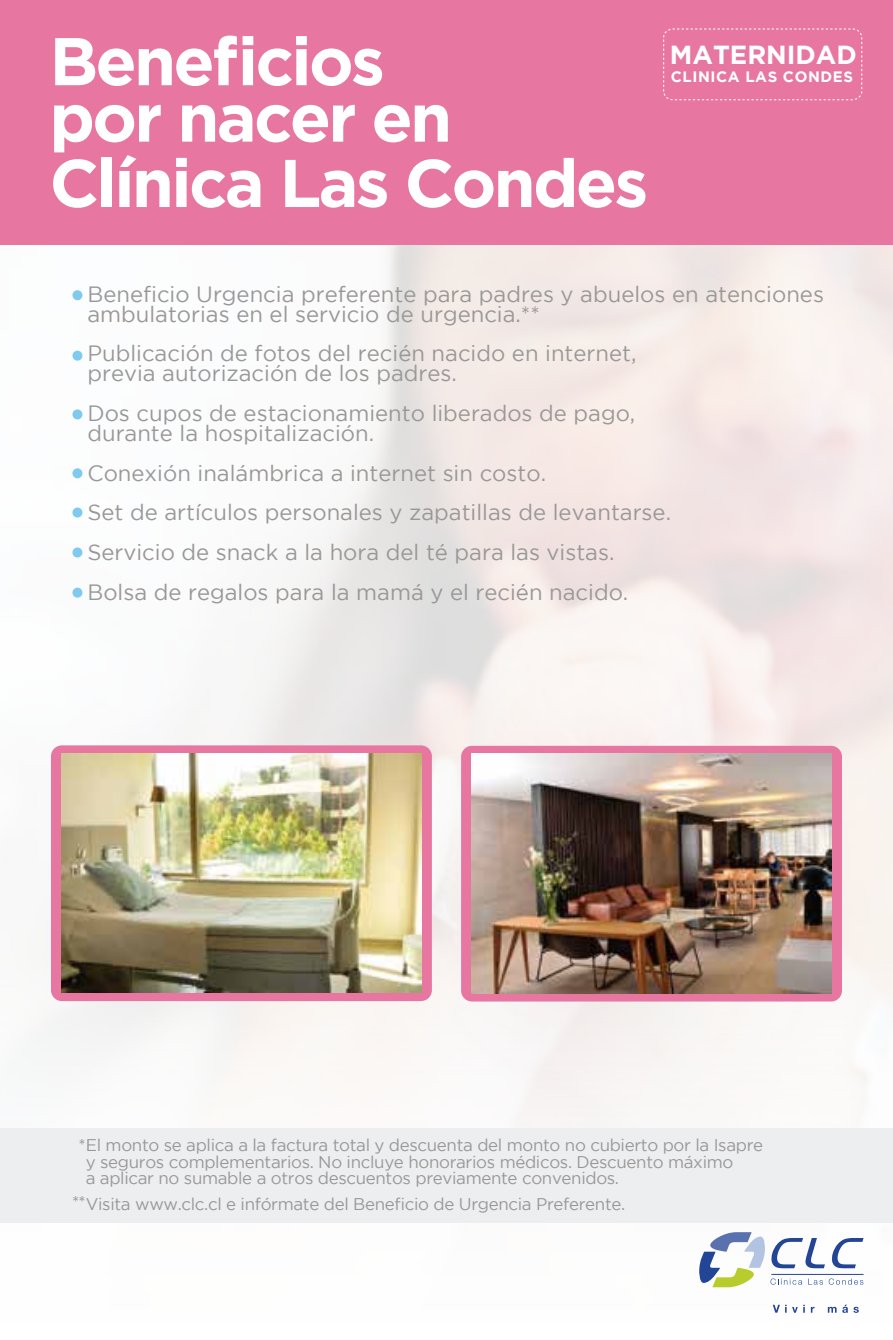
<style>
.page{position:relative;width:893px;height:1340px;background:#fff}
.page>*{position:absolute;margin:0;border:0;box-sizing:border-box;transform-origin:0 0}
.t1{font:700 67.27px/56.5px "Gotham";letter-spacing:-.04em;color:#fff}
.t2{font:700 26.1px "Gotham";color:#fff}
.t3{font:22.05px/19.8px "Gotham";color:#9a9897}
.t4{font:16.88px/16.9px "Gotham";letter-spacing:-.02em;color:#9a9897}
.t5{font:700 15.08px "Gotham";letter-spacing:.04em;color:#fff}
</style>
<div class="page">
<div style="left:0;top:953px;width:893px;height:386px;background:#fbfafa"></div>
<div style="left:0;top:1128px;width:893px;height:94px;background:#edeef0"></div>
<div style="left:0;top:0;width:893px;height:245px;background:#e777a1"></div>
<svg style="left:699px;top:1232px;width:164px;height:55px"></svg>
<svg style="left:773px;top:1304px;width:32px;height:8px"></svg>
<svg style="left:811px;top:1306px;width:3px;height:6px"></svg>
<svg style="left:828px;top:1304px;width:31px;height:8px"></svg>
<div style="left:72px;top:290px;width:10px;height:10px;background:#7fcaef;border-radius:50%"></div>
<div style="left:72px;top:351px;width:10px;height:10px;background:#7fcaef;border-radius:50%"></div>
<div style="left:72px;top:409px;width:10px;height:10px;background:#7fcaef;border-radius:50%"></div>
<div style="left:72px;top:468px;width:10px;height:10px;background:#7fcaef;border-radius:50%"></div>
<div style="left:72px;top:507px;width:10px;height:10px;background:#7fcaef;border-radius:50%"></div>
<div style="left:72px;top:547px;width:10px;height:10px;background:#7fcaef;border-radius:50%"></div>
<div style="left:72px;top:587px;width:10px;height:10px;background:#7fcaef;border-radius:50%"></div>
<div style="left:663px;top:28px;width:199px;height:72px;border:1px dashed #fff;border-radius:9px"></div>
<div style="left:51px;top:745px;width:381px;height:256px;background:#e777a1;border-radius:11px"></div>
<div style="left:461px;top:745px;width:381px;height:256px;background:#e777a1;border-radius:11px"></div>
<img style="left:61px;top:753px;width:361px;height:239px">
<img style="left:471px;top:753px;width:361px;height:240px">
<h1 class="t1" style="left:50px;top:31px;width:404px">Beneficios por nacer en</h1>
<h1 class="t1" style="left:50px;top:153px;width:600px">Clínica Las Condes</h1>
<p class="t2" style="left:670px;top:40px;width:189px">MATERNIDAD</p>
<p class="t5" style="left:671px;top:68px;width:184px">CLINICA LAS CONDES</p>
<p class="t3" style="left:87px;top:284px;width:738px">Beneficio Urgencia preferente para padres y abuelos en atenciones ambulatorias en el servicio de urgencia.**</p>
<p class="t3" style="left:87px;top:343px;width:551px">Publicación de fotos del recién nacido en internet, previa autorización de los padres.</p>
<p class="t3" style="left:87px;top:403px;width:549px">Dos cupos de estacionamiento liberados de pago, durante la hospitalización.</p>
<p class="t3" style="left:87px;top:452px;width:585px;line-height:39.8px">Conexión inalámbrica a internet sin costo.<br>Set de artículos personales y zapatillas de levantarse.<br>Servicio de snack a la hora del té para las vistas.<br>Bolsa de regalos para la mamá y el recién nacido.</p>
<p class="t4" style="left:86px;top:1135px;width:679px;text-indent:-7px">*El monto se aplica a la factura total y descuenta del monto no cubierto por la Isapre y seguros complementarios. No incluye honorarios médicos. Descuento máximo<br>a aplicar no sumable a otros descuentos previamente convenidos.</p>
<p class="t4" style="left:72px;top:1195px;width:555px">**Visita www.clc.cl e infórmate del Beneficio de Urgencia Preferente.</p>
</div>
